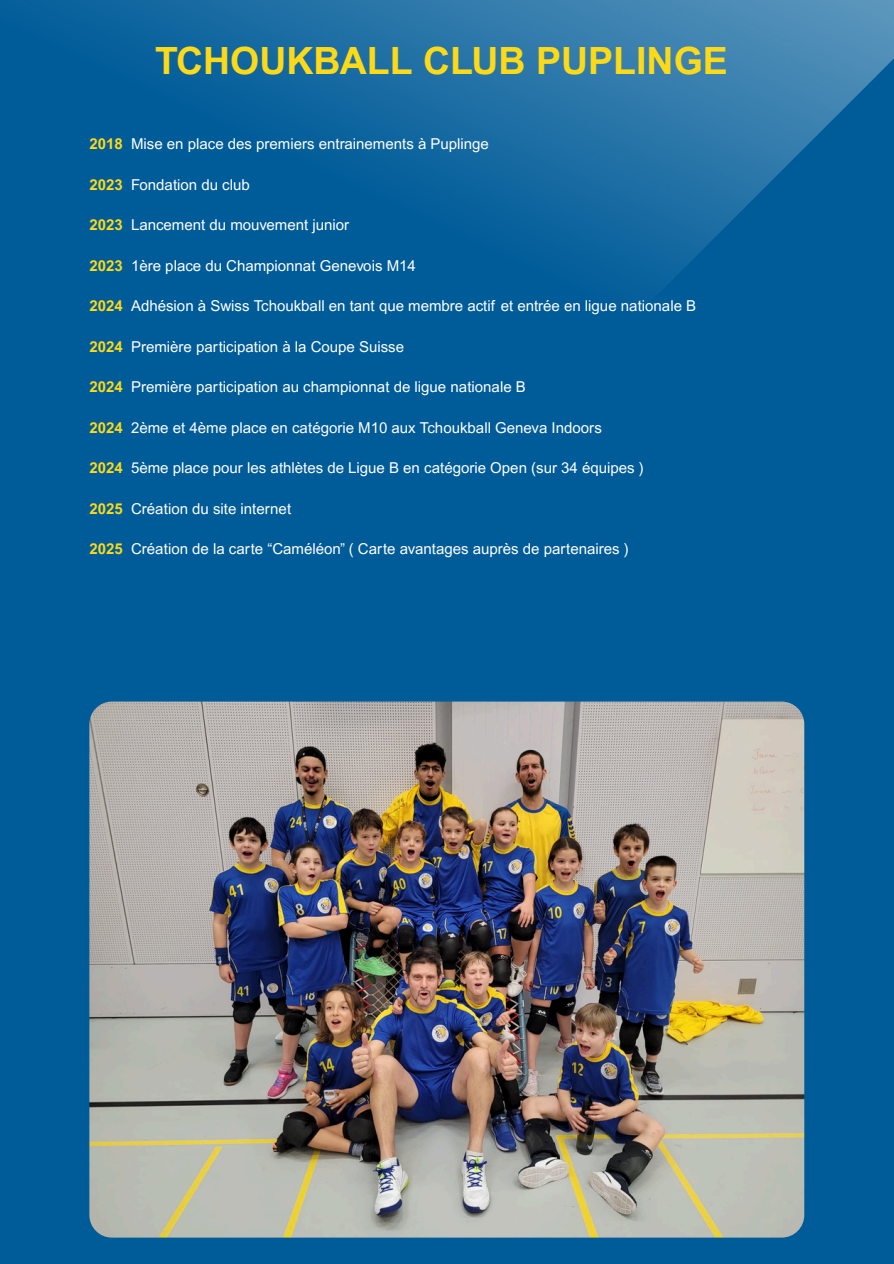
<style>
.page{position:relative;width:894px;height:1264px;background:#fff}
.page>*{position:absolute;margin:0;border:0;box-sizing:border-box;transform-origin:0 0}
.t1{font:700 37.5px "Arial MT Pro";color:#fdd917}
.t2{font:15px "Arial MT Pro";color:#fff}
.t3{font:700 15px "Arial MT Pro";color:#fdd917}
.s1{font-weight:700;color:#fdd917}
</style>
<div class="page">
<div style="left:0;top:0;width:893px;height:1263px;background:#005c99"></div>
<img style="left:53px;top:0;width:840px;height:286px">
<img style="left:89px;top:701px;width:715px;height:536px;border-radius:22px">
<p class="t1" style="left:155px;top:47px;width:574px">TCHOUKBALL CLUB PUPLINGE</p>
<h1 class="t3" style="left:89px;top:138px;width:35px">2018</h1>
<p class="t2" style="left:131px;top:138px;width:359px">Mise en place des premiers entrainements à Puplinge</p>
<p class="t3" style="left:89px;top:179px;width:35px">2023</p>
<p class="t2" style="left:131px;top:179px;width:120px">Fondation du club</p>
<p class="t3" style="left:89px;top:219px;width:35px">2023</p>
<p class="t2" style="left:131px;top:219px;width:219px">Lancement du mouvement junior</p>
<p class="t3" style="left:89px;top:260px;width:35px">2023</p>
<p class="t2" style="left:131px;top:260px;width:286px">1ère place du Championnat Genevois M14</p>
<p class="t3" style="left:89px;top:300px;width:35px">2024</p>
<p class="t2" style="left:131px;top:300px;width:566px">Adhésion à Swiss Tchoukball en tant que membre actif et entrée en ligue nationale B</p>
<p class="t3" style="left:89px;top:341px;width:35px">2024</p>
<p class="t2" style="left:131px;top:341px;width:274px">Première participation à la Coupe Suisse</p>
<p class="t3" style="left:89px;top:381px;width:35px">2024</p>
<p class="t2" style="left:131px;top:381px;width:396px">Première participation au championnat de ligue nationale B</p>
<p class="t3" style="left:89px;top:422px;width:35px">2024</p>
<p class="t2" style="left:131px;top:422px;width:472px">2ème et 4ème place en catégorie M10 aux Tchoukball Geneva Indoors</p>
<p class="t3" style="left:89px;top:462px;width:35px">2024</p>
<p class="t2" style="left:131px;top:462px;width:514px">5ème place pour les athlètes de Ligue B en catégorie Open (sur 34 équipes )</p>
<p class="t2" style="left:89px;top:503px;width:203px"><span class="s1">2025</span> Création du site internet</p>
<p class="t2" style="left:89px;top:543px;width:541px"><span class="s1">2025</span> Création de la carte “Caméléon” ( Carte avantages auprès de partenaires )</p>
</div>
